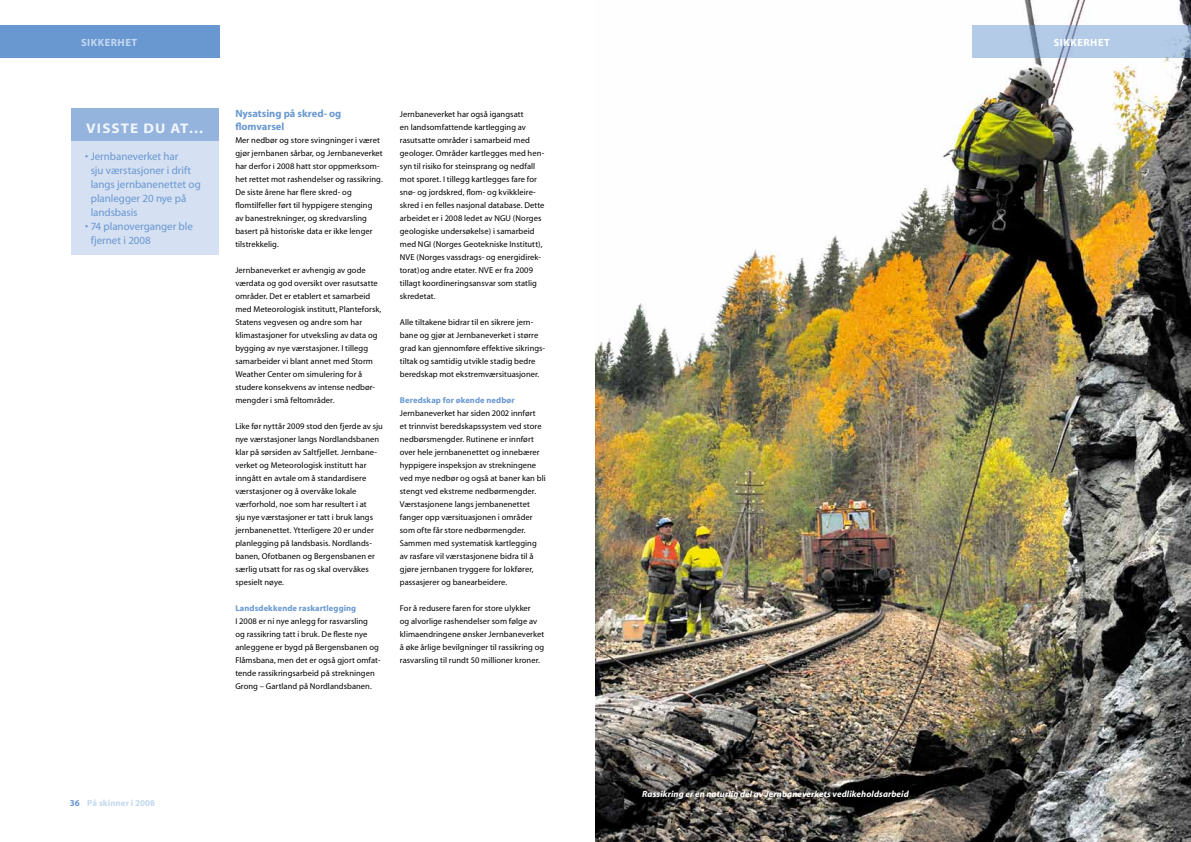
<style>
.page{position:relative;width:1191px;height:842px;background:#fff}
.page>*{position:absolute;margin:0;border:0;box-sizing:border-box;transform-origin:0 0}
.t1{font:700 14px "Myriad";color:#f2f5fb;scale:1.08 1}
.t2{font:11px/14px "Myriad MM 400 600";letter-spacing:-.005em;color:#6998d1}
.t3{font:700 10.5px/13px "Myriad";color:#6998d1}
.t4{font:700 10.5px "Myriad";color:#c5d8ef}
.t5{font:700 10.5px "Myriad";color:#fff}
.t6{font:italic 700 9px "Myriad";letter-spacing:.01em;color:#fff}
.t7{font:700 9px "Myriad";color:#c5d8ef}
.t8{font:8.5px/13px "Myriad MM 400 600";letter-spacing:.005em;color:#000}
.t9{font:700 8.5px "Myriad";letter-spacing:.015em;color:#6998d1}
.s1{color:#6998d1}
</style>
<div class="page">
<div style="left:0;top:26px;width:219px;height:32px;background:#6998d1"></div>
<img style="left:595px;top:0;width:596px;height:842px">
<svg style="left:972px;top:26px;width:219px;height:32px;background:#aec6e2"></svg>
<div style="left:71px;top:108px;width:147px;height:147px;background:#d5e0f2"></div>
<div style="left:71px;top:108px;width:147px;height:33px;background:#94b4de"></div>
<p class="t4" style="left:81px;top:37px;width:13px">Sikke</p>
<p class="t4" style="left:111px;top:37px;width:15px">rhet</p>
<p class="t5" style="left:1053px;top:37px;width:13px">Sikke</p>
<p class="t5" style="left:1083px;top:37px;width:15px">rhet</p>
<h1 class="t1" style="left:86px;top:122px;width:19px">Visste</h1>
<h1 class="t1" style="left:143px;top:122px;width:57px">du at...</h1>
<p class="t2" style="left:91px;top:150px;width:112px;text-indent:-5px">• Jernbaneverket har<br>sju værstasjoner i drift langs jernbanenettet og planlegger 20 nye på landsbasis</p>
<p class="t2" style="left:91px;top:220px;width:104px;text-indent:-5px">• 74 planoverganger ble fjernet i 2008</p>
<p class="t3" style="left:235px;top:107px;width:108px">Nysatsing på skred- og flomvarsel</p>
<p class="t8" style="left:235px;top:134px;width:149px">Mer nedbør og store svingninger i været gjør jernbanen sårbar, og Jernbaneverket har derfor i 2008 hatt stor oppmerksom&shy;het rettet mot rashendelser og rassikring.<br>De siste årene har flere skred- og flomtilfeller ført til hyppigere stenging<br>av banestrekninger, og skredvarsling basert på historiske data er ikke lenger tilstrekkelig.</p>
<p class="t8" style="left:235px;top:264px;width:148px">Jernbaneverket er avhengig av gode værdata og god oversikt over rasutsatte områder. Det er etablert et samarbeid med Meteorologisk institutt, Planteforsk, Statens vegvesen og andre som har klimastasjoner for utveksling av data og bygging av nye værstasjoner. I tillegg samarbeider vi blant annet med Storm Weather Center om simulering for å studere konsekvens av intense nedbør&shy;mengder i små feltområder.</p>
<p class="t8" style="left:235px;top:420px;width:149px">Like før nyttår 2009 stod den fjerde av sju nye værstasjoner langs Nordlandsbanen klar på sørsiden av Saltfjellet. Jernbane&shy;verket og Meteorologisk institutt har inngått en avtale om å standardisere værstasjoner og å overvåke lokale værforhold, noe som har resultert i at<br>sju nye værstasjoner er tatt i bruk langs jernbanenettet. Ytterligere 20 er under planlegging på landsbasis. Nordlands&shy;banen, Ofotbanen og Bergensbanen er særlig utsatt for ras og skal overvåkes spesielt nøye.</p>
<p class="t9" style="left:235px;top:604px;width:122px">Landsdekkende raskartlegging</p>
<p class="t8" style="left:235px;top:615px;width:147px">I 2008 er ni nye anlegg for rasvarsling<br>og rassikring tatt i bruk. De fleste nye anleggene er bygd på Bergensbanen og Flåmsbana, men det er også gjort omfat&shy;tende rassikringsarbeid på strekningen Grong – Gartland på Nordlandsbanen.</p>
<p class="t8" style="left:400px;top:108px;width:146px">Jernbaneverket har også igangsatt<br>en landsomfattende kartlegging av rasutsatte områder i samarbeid med geologer. Områder kartlegges med hen&shy;syn til risiko for steinsprang og nedfall mot sporet. I tillegg kartlegges fare for snø- og jordskred, flom- og kvikkleire&shy;skred i en felles nasjonal database. Dette arbeidet er i 2008 ledet av NGU (Norges geologiske undersøkelse) i samarbeid med NGI (Norges Geotekniske Institutt), NVE (Norges vassdrags- og energidirek&shy;torat)og andre etater. NVE er fra 2009 tillagt koordineringsansvar som statlig skredetat.</p>
<p class="t8" style="left:400px;top:316px;width:146px">Alle tiltakene bidrar til en sikrere jern&shy;bane og gjør at Jernbaneverket i større grad kan gjennomføre effektive sikrings&shy;tiltak og samtidig utvikle stadig bedre beredskap mot ekstremværsituasjoner.</p>
<p class="t9" style="left:400px;top:396px;width:116px">Beredskap for økende nedbør</p>
<p class="t8" style="left:400px;top:407px;width:147px">Jernbaneverket har siden 2002 innført<br>et trinnvist beredskapssystem ved store nedbørsmengder. Rutinene er innført over hele jernbanenettet og innebærer hyppigere inspeksjon av strekningene ved mye nedbør og også at baner kan bli stengt ved ekstreme nedbørmengder.<br>Værstasjonene langs jernbanenettet fanger opp værsituasjonen i områder som ofte får store nedbørmengder.<br>Sammen med systematisk kartlegging av rasfare vil værstasjonene bidra til å gjøre jernbanen tryggere for lokfører, passasjerer og banearbeidere.</p>
<p class="t8" style="left:400px;top:602px;width:146px">For å redusere faren for store ulykker<br>og alvorlige rashendelser som følge av klimaendringene ønsker Jernbaneverket å øke årlige bevilgninger til rassikring og rasvarsling til rundt 50 millioner kroner.</p>
<p class="t7" style="left:70px;top:798px;width:87px"><span class="s1">36</span> På skinner i 2008</p>
<p class="t6" style="left:642px;top:789px;width:268px">Rassikring er en naturlig del av Jernbaneverkets vedlikeholdsarbeid</p>
</div>
